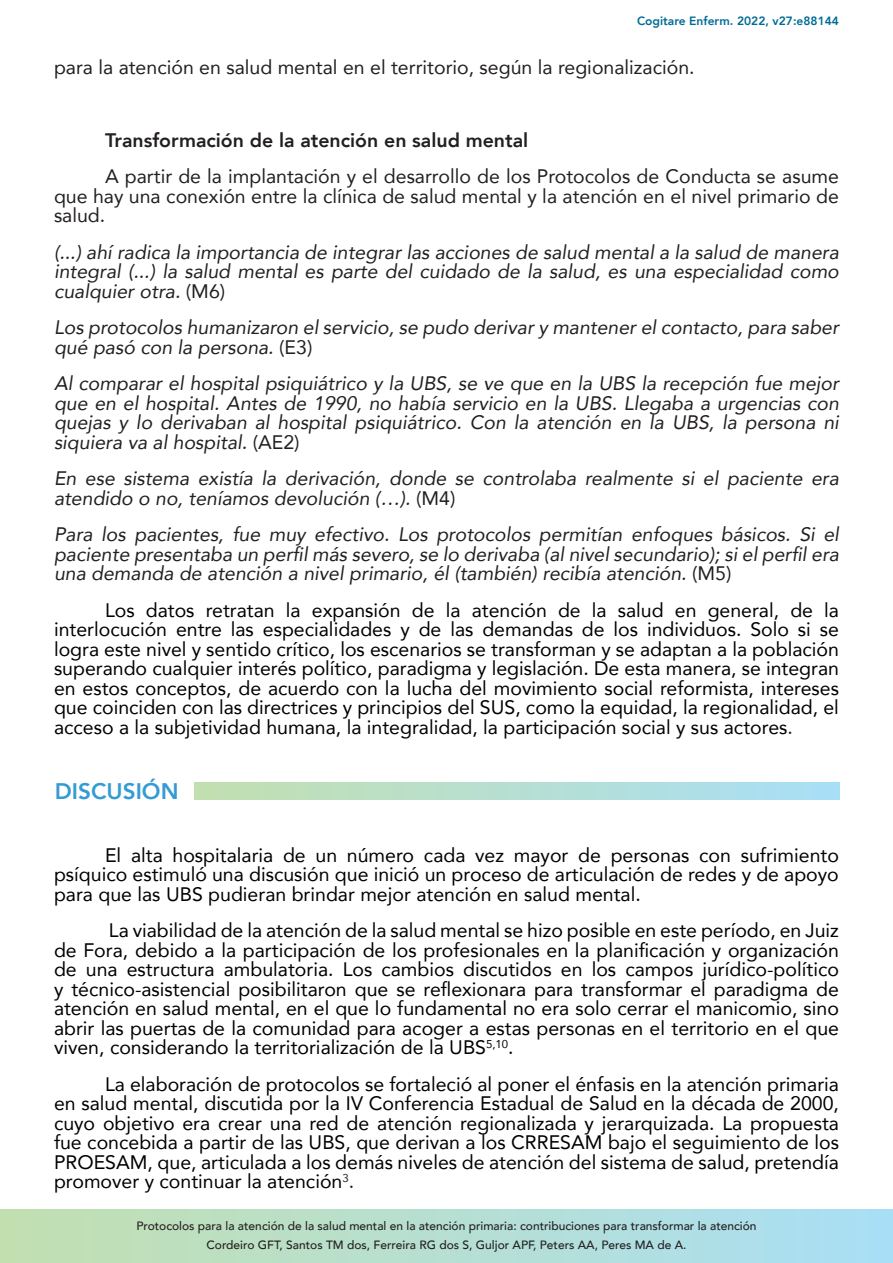
<style>
.page{position:relative;width:893px;height:1263px;background:#fff}
.page>*{position:absolute;margin:0;border:0;box-sizing:border-box;transform-origin:0 0}
.t1{font:800 22.5px "Avenir";color:#349bd3}
.TEXTO{font:19.5px/19.5px "Avenir";color:#000;text-align:justify}
.TEXTO-2{font:italic 19.5px/19.5px "Avenir";color:#231f20;text-align:justify}
.TEXTO-3{font:19.5px/19.5px "Avenir";color:#231f20;text-align:justify}
.TEXTO-4{font:800 19.5px "Avenir";color:#231f20}
.t2{font:500 12px/18.6px "Avenir";color:#231f20;text-align:center}
.t3{font:800 12px "Avenir";color:#006c95}
.s1{font-style:normal}
.s2{color:#231f20}
</style>
<div class="page">
<svg style="left:0;top:1209px;width:893px;height:54px;background:#b6dfd2"></svg>
<div style="left:194px;top:783px;width:646px;height:16px;background:linear-gradient(to right,#c3dfaf,#a9dff7)"></div>
<p class="t3" style="left:637px;top:10px;width:203px">Cogitare Enferm. 2022, v27:e88144</p>
<p class="TEXTO-3" style="left:54px;top:56px;width:642px">para la atención en salud mental en el territorio, según la regionalización.</p>
<p class="TEXTO-4" style="left:105px;top:122px;width:425px">Transformación de la atención en salud mental</p>
<p class="TEXTO-3" style="left:54px;top:166px;width:786px;text-indent:51px">A partir de la implantación y el desarrollo de los Protocolos de Conducta se asume que hay una conexión entre la clínica de salud mental y la atención en el nivel primario de salud.</p>
<p class="TEXTO-2" style="left:54px;top:242px;width:786px">(...) ahí radica la importancia de integrar las acciones de salud mental a la salud de manera integral (...) la salud mental es parte del cuidado de la salud, es una especialidad como cualquier otra. <span class="s1">(M6)</span></p>
<p class="TEXTO-2" style="left:54px;top:317px;width:786px">Los protocolos humanizaron el servicio, se pudo derivar y mantener el contacto, para saber qué pasó con la persona. <span class="s1">(E3)</span></p>
<p class="TEXTO-2" style="left:54px;top:373px;width:787px">Al comparar el hospital psiquiátrico y la UBS, se ve que en la UBS la recepción fue mejor que en el hospital. Antes de 1990, no había servicio en la UBS. Llegaba a urgencias con quejas y lo derivaban al hospital psiquiátrico. Con la atención en la UBS, la persona ni siquiera va al hospital. <span class="s1">(AE2)</span></p>
<p class="TEXTO-2" style="left:54px;top:468px;width:786px">En ese sistema existía la derivación, donde se controlaba realmente si el paciente era atendido o no, teníamos devolución (…). <span class="s1">(M4)</span></p>
<p class="TEXTO-2" style="left:54px;top:524px;width:786px">Para los pacientes, fue muy efectivo. Los protocolos permitían enfoques básicos. Si el paciente presentaba un perfil más severo, se lo derivaba (al nivel secundario); si el perfil era una demanda de atención a nivel primario, él (también) recibía atención. <span class="s1">(M5)</span></p>
<p class="TEXTO" style="left:54px;top:599px;width:786px;text-indent:51px">Los datos retratan la expansión de la atención de la salud en general, de la interlocución entre las especialidades y de las demandas de los individuos. Solo si se logra este nivel y sentido crítico, los escenarios se transforman y se adaptan a la población superando cualquier interés político, paradigma y legislación. De esta manera, se integran en estos conceptos, de acuerdo con la lucha del movimiento social reformista, intereses que coinciden con las directrices y principios del SUS, como la equidad, la regionalidad, el acceso a la subjetividad humana, la integralidad, la participación social y sus actores<span class="s2">.</span></p>
<p class="t1" style="left:55px;top:771px;width:125px">DISCUSIÓN</p>
<p class="TEXTO" style="left:54px;top:844px;width:786px;text-indent:51px">El alta hospitalaria de un número cada vez mayor de personas con sufrimiento psíquico estimuló una discusión que inició un proceso de articulación de redes y de apoyo para que las UBS pudieran brindar mejor atención en salud mental.</p>
<p class="TEXTO" style="left:54px;top:920px;width:786px;text-indent:55px">La viabilidad de la atención de la salud mental se hizo posible en este período, en Juiz de Fora, debido a la participación de los profesionales en la planificación y organización de una estructura ambulatoria. Los cambios discutidos en los campos jurídico-político y técnico-asistencial posibilitaron que se reflexionara para transformar el paradigma de atención en salud mental, en el que lo fundamental no era solo cerrar el manicomio, sino abrir las puertas de la comunidad para acoger a estas personas en el territorio en el que viven, considerando la territorialización de la UBS<sup>5,10</sup>.</p>
<p class="TEXTO" style="left:54px;top:1073px;width:787px;text-indent:51px">La elaboración de protocolos se fortaleció al poner el énfasis en la atención primaria en salud mental, discutida por la IV Conferencia Estadual de Salud en la década de 2000, cuyo objetivo era crear una red de atención regionalizada y jerarquizada. La propuesta fue concebida a partir de las UBS, que derivan a los CRRESAM bajo el seguimiento de los PROESAM, que, articulada a los demás niveles de atención del sistema de salud, pretendía promover y continuar la atención<sup>3</sup><span class="s2">.</span></p>
<p class="t2" style="left:136px;top:1216px;width:622px">Protocolos para la atención de la salud mental en la atención primaria: contribuciones para transformar la atención<br>Cordeiro GFT, Santos TM dos, Ferreira RG dos S, Guljor APF, Peters AA, Peres MA de A.</p>
</div>
